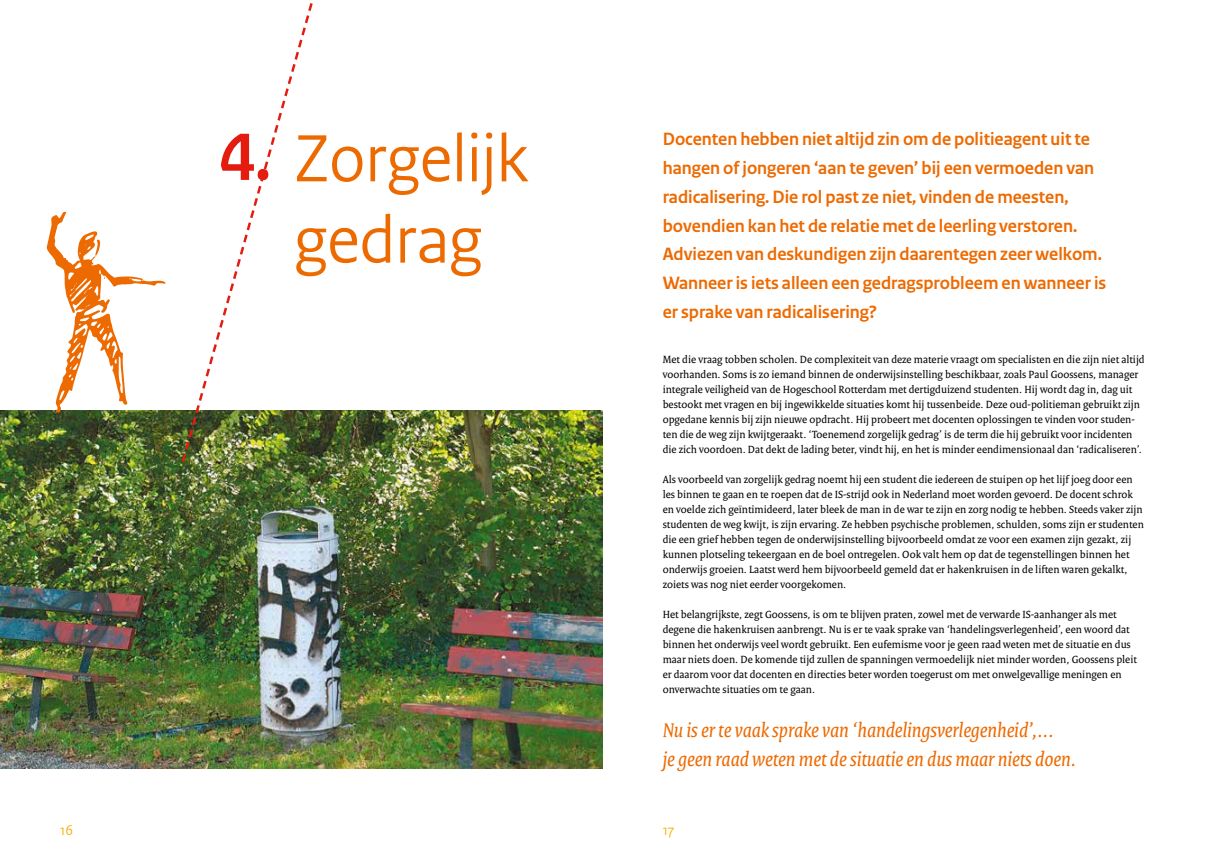
<style>
.page{position:relative;width:1205px;height:851px;background:#fff}
.page>*{position:absolute;margin:0;border:0;box-sizing:border-box;transform-origin:0 0}
.t1{font:70px/81.2px "Rijksoverheid Sans Heading";color:#ed6a00;text-align:center}
.t2{font:italic 21.25px/28.8px "Rijksoverheid Serif";color:#ed6a00}
.t3{font:700 18.75px/28.8px "Rijksoverheid Sans";color:#ed6a00}
.t4{font:15px "Rijksoverheid Sans Heading";color:#f9ae00}
.t5{font:11.25px/15px "Rijksoverheid Serif";color:#000}
.s1{font-weight:700;color:#e41c0f}
</style>
<div class="page">
<img style="left:0;top:410px;width:602px;height:358px">
<svg style="left:180px;top:3px;width:141px;height:461px"></svg>
<svg style="left:46px;top:211px;width:120px;height:201px"></svg>
<h1 class="t1" style="left:219px;top:119px;width:310px"><span class="s1">4.</span> Zorgelijk gedrag</h1>
<p class="t3" style="left:663px;top:125px;width:445px">Docenten hebben niet altijd zin om de politieagent uit te hangen of jongeren ‘aan te geven’ bij een vermoeden van radicalisering. Die rol past ze niet, vinden de meesten, bovendien kan het de relatie met de leerling verstoren.<br>Adviezen van deskundigen zijn daarentegen zeer welkom.<br>Wanneer is iets alleen een gedragsprobleem en wanneer is er sprake van radicalisering?</p>
<p class="t5" style="left:663px;top:351px;width:483px">Met die vraag tobben scholen. De complexiteit van deze materie vraagt om specialisten en die zijn niet altijd voorhanden. Soms is zo iemand binnen de onderwijsinstelling beschikbaar, zoals Paul Goossens, manager integrale veiligheid van de Hogeschool Rotterdam met dertigduizend studenten. Hij wordt dag in, dag uit bestookt met vragen en bij ingewikkelde situaties komt hij tussenbeide. Deze oud-politieman gebruikt zijn opgedane kennis bij zijn nieuwe opdracht. Hij probeert met docenten oplossingen te vinden voor studen&shy;ten die de weg zijn kwijtgeraakt. ‘Toenemend zorgelijk gedrag’ is de term die hij gebruikt voor incidenten die zich voordoen. Dat dekt de lading beter, vindt hij, en het is minder eendimensionaal dan ‘radicaliseren’.</p>
<p class="t5" style="left:663px;top:471px;width:483px">Als voorbeeld van zorgelijk gedrag noemt hij een student die iedereen de stuipen op het lijf joeg door een les binnen te gaan en te roepen dat de IS-strijd ook in Nederland moet worden gevoerd. De docent schrok en voelde zich geïntimideerd, later bleek de man in de war te zijn en zorg nodig te hebben. Steeds vaker zijn studenten de weg kwijt, is zijn ervaring. Ze hebben psychische problemen, schulden, soms zijn er studenten die een grief hebben tegen de onderwijsinstelling bijvoorbeeld omdat ze voor een examen zijn gezakt, zij kunnen plotseling tekeergaan en de boel ontregelen. Ook valt hem op dat de tegenstellingen binnen het onderwijs groeien. Laatst werd hem bijvoorbeeld gemeld dat er hakenkruisen in de liften waren gekalkt, zoiets was nog niet eerder voorgekomen.</p>
<p class="t5" style="left:663px;top:606px;width:476px">Het belangrijkste, zegt Goossens, is om te blijven praten, zowel met de verwarde IS-aanhanger als met degene die hakenkruisen aanbrengt. Nu is er te vaak sprake van ‘handelingsverlegenheid’, een woord dat binnen het onderwijs veel wordt gebruikt. Een eufemisme voor je geen raad weten met de situatie en dus maar niets doen. De komende tijd zullen de spanningen vermoedelijk niet minder worden, Goossens pleit er daarom voor dat docenten en directies beter worden toegerust om met onwelgevallige meningen en onverwachte situaties om te gaan.</p>
<h2 class="t2" style="left:663px;top:715px;width:415px">Nu is er te vaak sprake van ‘handelingsverlegenheid’,...<br>je geen raad weten met de situatie en dus maar niets doen.</h2>
<h3 class="t4" style="left:60px;top:821px;width:14px">16</h3>
<h3 class="t4" style="left:663px;top:821px;width:13px">17</h3>
</div>
